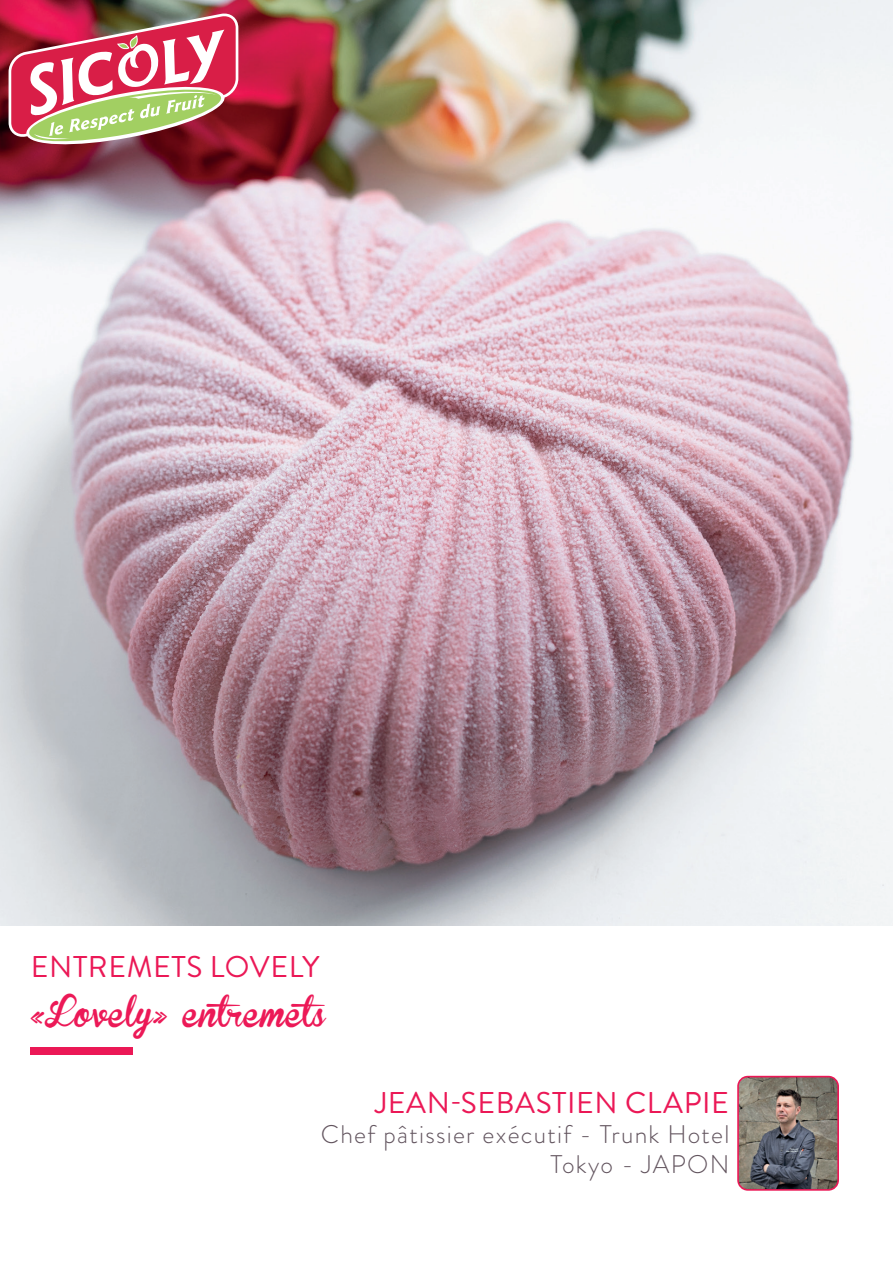
<style>
.page{position:relative;width:893px;height:1263px;background:#fff}
.page>*{position:absolute;margin:0;border:0;box-sizing:border-box;transform-origin:0 0}
.t1{font:30px "Brandon Grotesque";letter-spacing:.02em;color:#eb1856}
.t2{font:30px "Brannboll Fet";color:#ec1957}
.t3{font:300 25.5px/30px "Brandon Grotesque";letter-spacing:.05em;color:#62545e;text-align:right}
</style>
<div class="page">
<img style="left:0;top:0;width:893px;height:926px">
<div style="left:31px;top:1047px;width:102px;height:8px;background:#eb1856"></div>
<svg style="left:9px;top:14px;width:229px;height:130px"></svg>
<img style="left:738px;top:1076px;width:100px;height:112px">
<div style="left:737px;top:1076px;width:102px;height:115px;border:2px solid #eb1856;border-radius:10px"></div>
<p class="t1" style="left:31px;top:946px;width:290px">ENTREMETS LOVELY</p>
<p class="t2" style="left:31px;top:997px;width:307px">«Lovely» entremets</p>
<p class="t1" style="left:375px;top:1082px;width:355px">JEAN-SEBASTIEN CLAPIE</p>
<p class="t3" style="left:321px;top:1119px;width:410px">Chef pâtissier exécutif - Trunk Hotel<br>Tokyo - JAPON</p>
</div>
